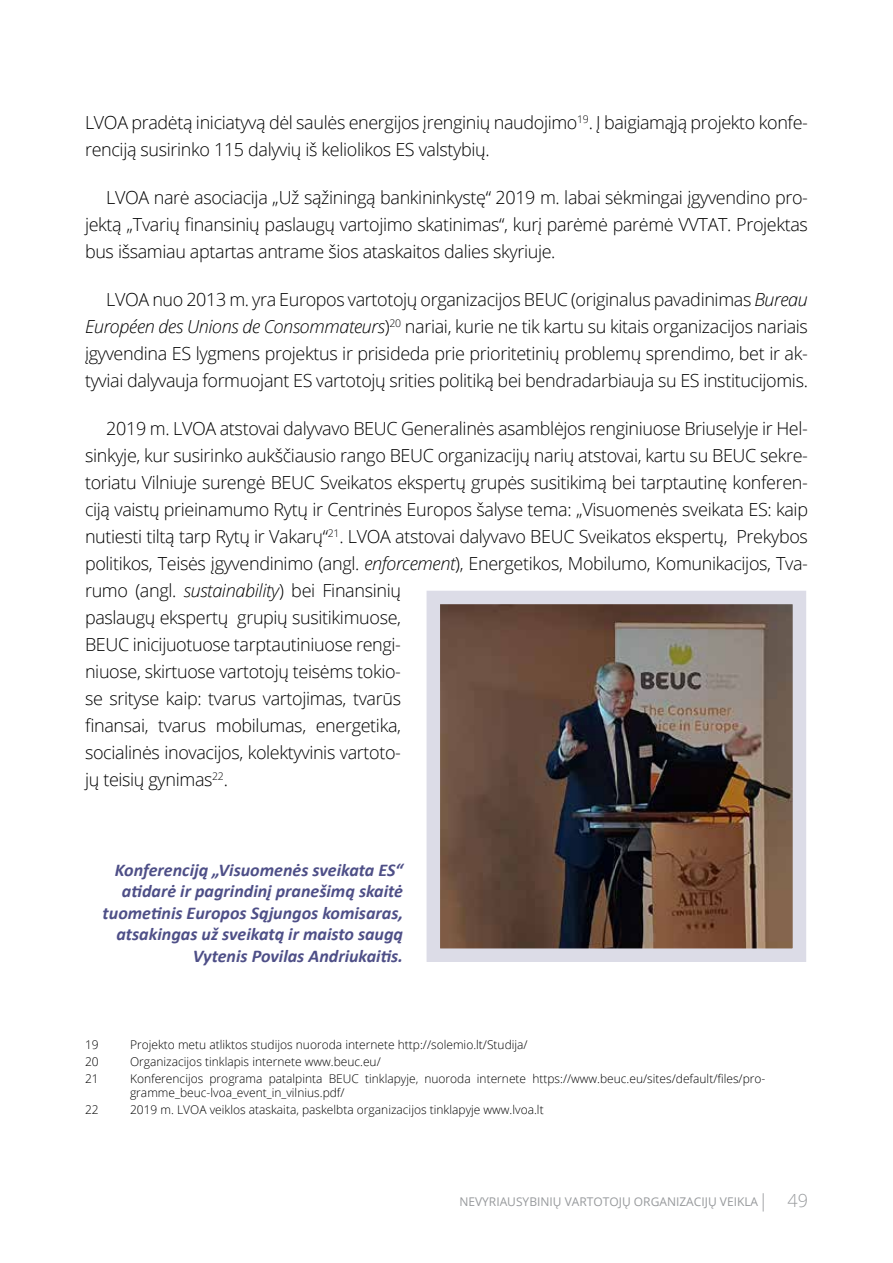
<style>
.page{position:relative;width:893px;height:1263px;background:#fff}
.page>*{position:absolute;margin:0;border:0;box-sizing:border-box;transform-origin:0 0}
.t1{font:300 18px/27px "Open Sans";letter-spacing:-.02em;color:#000}
.t2{font:italic 700 18px/21.6px "Calibri";color:#4e4f87;text-align:right}
.t3{font:300 18px "Open Sans";color:#97999c}
.FOOT{font:300 12px/14.4px "Open Sans";color:#000}
.t4{font:12px "Open Sans";color:#97999c}
.s1{font-style:italic}
</style>
<div class="page">
<img style="left:442px;top:606px;width:349px;height:341px">
<div style="left:427px;top:591px;width:379px;height:371px;border:14px solid #dcdce7"></div>
<p class="t1" style="left:85px;top:108px;width:724px">LVOA pradėtą iniciatyvą dėl saulės energijos įrenginių naudojimo<sup>19</sup>. Į baigiamąją projekto konfe&shy;renciją susirinko 115 dalyvių iš keliolikos ES valstybių.</p>
<p class="t1" style="left:85px;top:183px;width:724px;text-align:justify;text-indent:21px">LVOA narė asociacija „Už sąžiningą bankininkystę“ 2019 m. labai sėkmingai įgyvendino pro&shy;jektą „Tvarių finansinių paslaugų vartojimo skatinimas“, kurį parėmė parėmė VVTAT. Projektas bus išsamiau aptartas antrame šios ataskaitos dalies skyriuje.</p>
<p class="t1" style="left:85px;top:286px;width:724px;text-align:justify;text-indent:21px">LVOA nuo 2013 m. yra Europos vartotojų organizacijos BEUC (originalus pavadinimas <span class="s1">Bureau Européen des Unions de Consommateurs</span>)<sup>20</sup> nariai, kurie ne tik kartu su kitais organizacijos nariais įgyvendina ES lygmens projektus ir prisideda prie prioritetinių problemų sprendimo, bet ir ak&shy;tyviai dalyvauja formuojant ES vartotojų srities politiką bei bendradarbiauja su ES institucijomis.</p>
<p class="t1" style="left:85px;top:415px;width:724px;text-indent:21px">2019 m. LVOA atstovai dalyvavo BEUC Generalinės asamblėjos renginiuose Briuselyje ir Hel&shy;sinkyje, kur susirinko aukščiausio rango BEUC organizacijų narių atstovai, kartu su BEUC sekre&shy;toriatu Vilniuje surengė BEUC Sveikatos ekspertų grupės susitikimą bei tarptautinę konferen&shy;ciją vaistų prieinamumo Rytų ir Centrinės Europos šalyse tema: „Visuomenės sveikata ES: kaip nutiesti tiltą tarp Rytų ir Vakarų“<sup>21</sup>. LVOA atstovai dalyvavo BEUC Sveikatos ekspertų, Prekybos politikos, Teisės įgyvendinimo (angl. <span class="s1">enforcement</span>), Energetikos, Mobilumo, Komunikacijos, Tva&shy;rumo (angl. <span class="s1">sustainability</span>) bei Finansinių<br>paslaugų ekspertų grupių susitikimuose,<br>BEUC inicijuotuose tarptautiniuose rengi-<br>niuose, skirtuose vartotojų teisėms tokio-<br>se srityse kaip: tvarus vartojimas, tvarūs<br>finansai, tvarus mobilumas, energetika,<br>socialinės inovacijos, kolektyvinis vartoto-<br>jų teisių gynimas<sup>22</sup>.</p>
<p class="t2" style="left:103px;top:858px;width:302px">Konferenciją „Visuomenės sveikata ES“ atidarė ir pagrindinį pranešimą skaitė tuometinis Europos Sąjungos komisaras, atsakingas už sveikatą ir maisto saugą Vytenis Povilas Andriukaitis.</p>
<p class="FOOT" style="left:85px;top:1037px;width:15px">19</p>
<p class="FOOT" style="left:130px;top:1037px;width:399px">Projekto metu atliktos studijos nuoroda internete http://solemio.lt/Studija/</p>
<p class="FOOT" style="left:85px;top:1054px;width:15px">20</p>
<p class="FOOT" style="left:130px;top:1054px;width:252px">Organizacijos tinklapis internete www.beuc.eu/</p>
<p class="FOOT" style="left:85px;top:1071px;width:15px">21</p>
<p class="FOOT" style="left:130px;top:1071px;width:637px">Konferencijos programa patalpinta BEUC tinklapyje, nuoroda internete https://www.beuc.eu/sites/default/files/pro&shy;gramme_beuc-lvoa_event_in_vilnius.pdf/</p>
<p class="FOOT" style="left:85px;top:1102px;width:15px">22</p>
<p class="FOOT" style="left:130px;top:1102px;width:415px">2019 m. LVOA veiklos ataskaita, paskelbta organizacijos tinklapyje www.lvoa.lt</p>
<p class="t3" style="left:758px;top:1188px;width:51px">| 49</p>
<p class="t4" style="left:459px;top:1193px;width:300px">NEVYRIAUSYBINIŲ VARTOTOJŲ ORGANIZACIJŲ VEIKLA</p>
</div>
